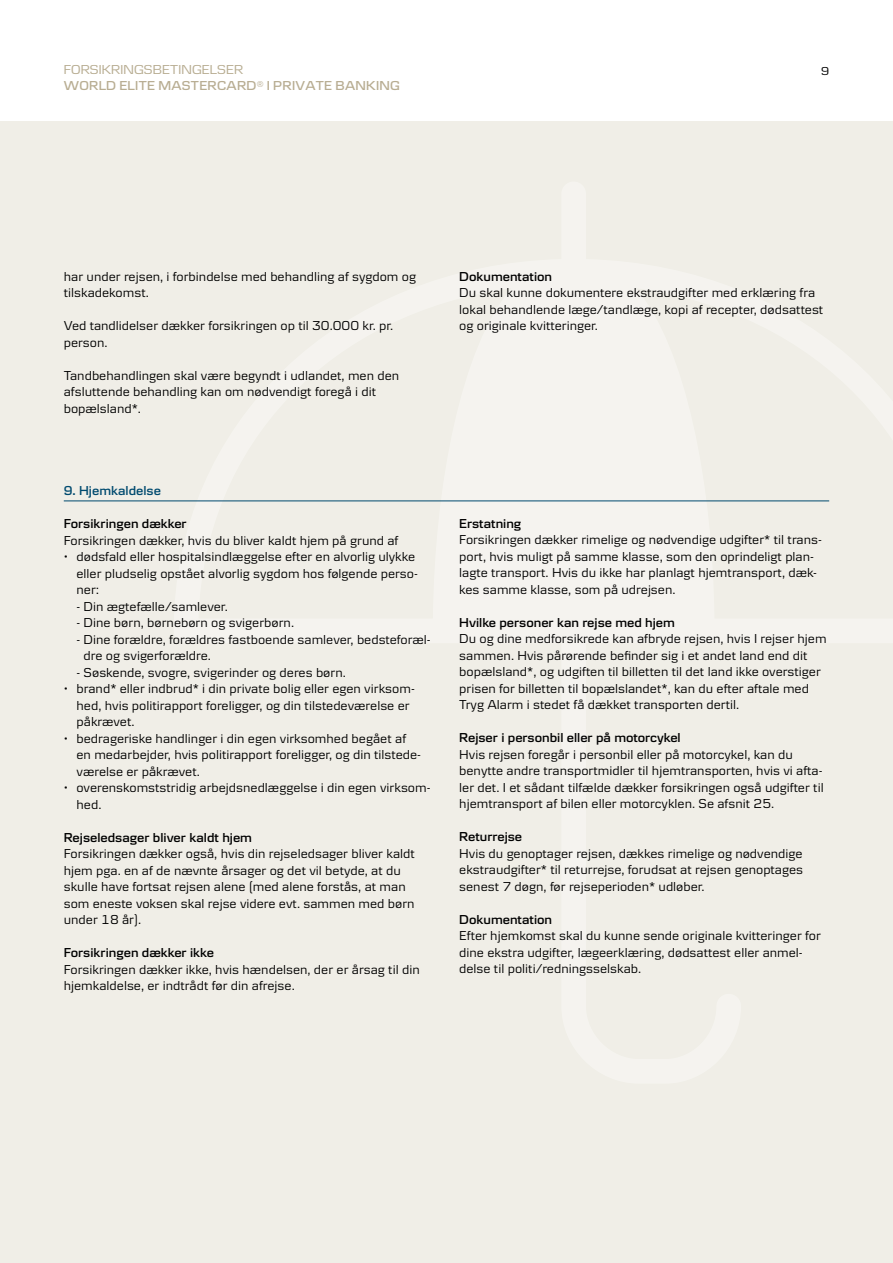
<style>
.page{position:relative;width:893px;height:1263px;background:#fff}
.page>*{position:absolute;margin:0;border:0;box-sizing:border-box;transform-origin:0 0}
.t1{font:13.5px/16.5px "Danske Textv 2";color:#000}
.t2{font:600 13.5px "Danske Textv 2";color:#000}
.t3{font:600 13.5px "Danske Headline";letter-spacing:.02em;color:#b8ad92}
.t4{font:13.5px "Danske Headline";letter-spacing:.01em;color:#b8ad92}
.t5{font:600 13.5px "Danske Textv 2";color:#004a6f}
.t6{font:12px "Danske Headline";color:#000}
</style>
<div class="page">
<div style="left:0;top:121px;width:893px;height:1142px;background:#f0eee7"></div>
<hr style="left:64px;top:501px;width:765px;height:1px;background:#004a6f">
<p class="t4" style="left:64px;top:62px;width:181px">FORSIKRINGSBETINGELSER</p>
<p class="t6" style="left:821px;top:64px;width:10px">9</p>
<p class="t3" style="left:64px;top:78px;width:338px">WORLD ELITE MASTERCARD<sup>®</sup> I PRIVATE BANKING</p>
<p class="t1" style="left:64px;top:268px;width:354px">har under rejsen, i forbindelse med behandling af sygdom og tilskadekomst.</p>
<p class="t1" style="left:64px;top:317px;width:331px">Ved tandlidelser dækker forsikringen op til 30.000 kr. pr. person.</p>
<p class="t1" style="left:64px;top:367px;width:337px">Tandbehandlingen skal være begyndt i udlandet, men den afsluttende behandling kan om nødvendigt foregå i dit bopælsland*.</p>
<p class="t5" style="left:64px;top:483px;width:99px">9. Hjemkaldelse</p>
<p class="t2" style="left:64px;top:516px;width:125px">Forsikringen dækker</p>
<p class="t1" style="left:64px;top:531px;width:336px">Forsikringen dækker, hvis du bliver kaldt hjem på grund af</p>
<p class="t1" style="left:77px;top:548px;width:343px;text-indent:-13px">• dødsfald eller hospitalsindlæggelse efter en alvorlig ulykke eller pludselig opstået alvorlig sygdom hos følgende perso&shy;ner:</p>
<p class="t1" style="left:77px;top:597px;width:153px">- Din ægtefælle/samlever.</p>
<p class="t1" style="left:77px;top:614px;width:219px">- Dine børn, børnebørn og svigerbørn.</p>
<p class="t1" style="left:84px;top:630px;width:348px;text-indent:-7px">- Dine forældre, forældres fastboende samlever, bedsteforæl&shy;dre og svigerforældre.</p>
<p class="t1" style="left:77px;top:663px;width:271px">- Søskende, svogre, svigerinder og deres børn.</p>
<p class="t1" style="left:77px;top:680px;width:340px;text-indent:-13px">• brand* eller indbrud* i din private bolig eller egen virksom&shy;hed, hvis politirapport foreligger, og din tilstedeværelse er påkrævet.</p>
<p class="t1" style="left:77px;top:729px;width:346px;text-indent:-13px">• bedrageriske handlinger i din egen virksomhed begået af en medarbejder, hvis politirapport foreligger, og din tilstede&shy;værelse er påkrævet.</p>
<p class="t1" style="left:77px;top:779px;width:355px;text-indent:-13px">• overenskomststridig arbejdsnedlæggelse i din egen virksom&shy;hed.</p>
<p class="t2" style="left:64px;top:829px;width:190px">Rejseledsager bliver kaldt hjem</p>
<p class="t1" style="left:64px;top:845px;width:353px">Forsikringen dækker også, hvis din rejseledsager bliver kaldt hjem pga. en af de nævnte årsager og det vil betyde, at du skulle have fortsat rejsen alene (med alene forstås, at man som eneste voksen skal rejse videre evt. sammen med børn under 18 år).</p>
<p class="t2" style="left:64px;top:945px;width:152px">Forsikringen dækker ikke</p>
<p class="t1" style="left:64px;top:960px;width:357px">Forsikringen dækker ikke, hvis hændelsen, der er årsag til din hjemkaldelse, er indtrådt før din afrejse.</p>
<p class="t2" style="left:459px;top:268px;width:94px">Dokumentation</p>
<p class="t1" style="left:459px;top:284px;width:366px">Du skal kunne dokumentere ekstraudgifter med erklæring fra lokal behandlende læge/tandlæge, kopi af recepter, dødsattest og originale kvitteringer.</p>
<p class="t2" style="left:459px;top:516px;width:64px">Erstatning</p>
<p class="t1" style="left:459px;top:531px;width:364px">Forsikringen dækker rimelige og nødvendige udgifter* til trans&shy;port, hvis muligt på samme klasse, som den oprindeligt plan&shy;lagte transport. Hvis du ikke har planlagt hjemtransport, dæk&shy;kes samme klasse, som på udrejsen.</p>
<p class="t2" style="left:459px;top:615px;width:217px">Hvilke personer kan rejse med hjem</p>
<p class="t1" style="left:459px;top:630px;width:369px">Du og dine medforsikrede kan afbryde rejsen, hvis I rejser hjem sammen. Hvis pårørende befinder sig i et andet land end dit bopælsland*, og udgiften til billetten til det land ikke overstiger prisen for billetten til bopælslandet*, kan du efter aftale med Tryg Alarm i stedet få dækket transporten dertil.</p>
<p class="t2" style="left:459px;top:730px;width:223px">Rejser i personbil eller på motorcykel</p>
<p class="t1" style="left:459px;top:746px;width:366px">Hvis rejsen foregår i personbil eller på motorcykel, kan du benytte andre transportmidler til hjemtransporten, hvis vi afta&shy;ler det. I et sådant tilfælde dækker forsikringen også udgifter til hjemtransport af bilen eller motorcyklen. Se afsnit 25.</p>
<p class="t2" style="left:459px;top:829px;width:65px">Returrejse</p>
<p class="t1" style="left:459px;top:845px;width:345px;text-align:justify">Hvis du genoptager rejsen, dækkes rimelige og nødvendige ekstraudgifter* til returrejse, forudsat at rejsen genoptages senest 7 døgn, før rejseperioden* udløber.</p>
<p class="t2" style="left:459px;top:912px;width:94px">Dokumentation</p>
<p class="t1" style="left:459px;top:927px;width:363px">Efter hjemkomst skal du kunne sende originale kvitteringer for dine ekstra udgifter, lægeerklæring, dødsattest eller anmel&shy;delse til politi/redningsselskab.</p>
</div>
